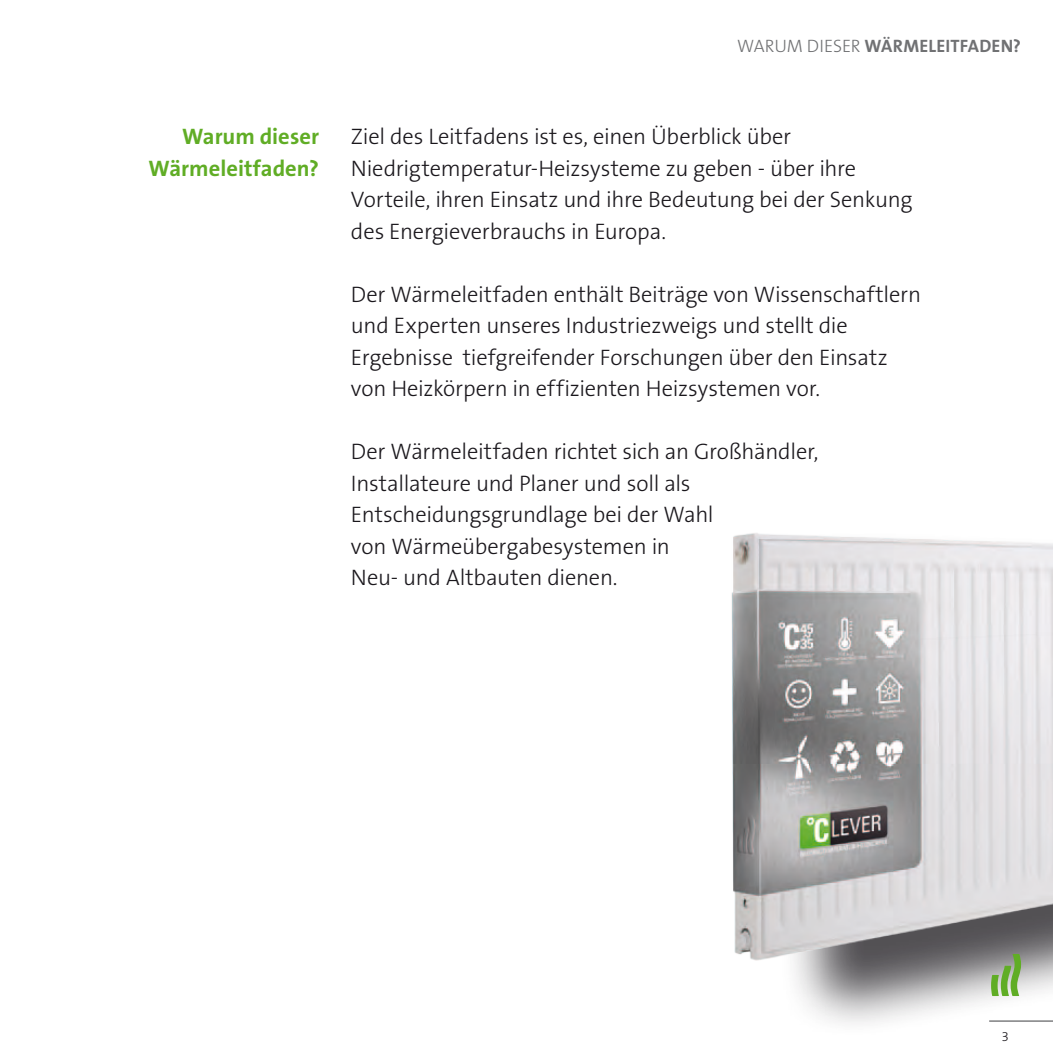
<style>
.page{position:relative;width:1053px;height:1053px;background:#fff}
.page>*{position:absolute;margin:0;border:0;box-sizing:border-box;transform-origin:0 0}
.t1{font:300 22.5px/31.5px "The Sans CE B3";letter-spacing:-.01em;color:#1a171c}
.t2{font:700 22.5px/31.5px "The Sans CE B7";color:#60ad25;text-align:right}
.t3{font:700 18px "The Sans B7";letter-spacing:.005em;color:#707173}
.t4{font:300 13.5px "The Sans CE B3";color:#1a171c}
.s1{font-family:"The Sans B3";font-weight:300}
</style>
<div class="page">
<img style="left:731px;top:533px;width:321px;height:491px">
<svg style="left:990px;top:953px;width:30px;height:42px"></svg>
<hr style="left:989px;top:1020px;width:63px;height:1px;background:#707173">
<p class="t2" style="left:148px;top:122px;width:172px">Warum dieser<br>Wärmeleitfaden?</p>
<p class="t3" style="left:737px;top:37px;width:285px"><span class="s1">WARUM DIESER</span> WÄRMELEITFADEN?</p>
<p class="t1" style="left:351px;top:122px;width:563px">Ziel des Leitfadens ist es, einen Überblick über Niedrigtemperatur-Heizsysteme zu geben - über ihre Vorteile, ihren Einsatz und ihre Bedeutung bei der Senkung des Energieverbrauchs in Europa.</p>
<p class="t1" style="left:351px;top:280px;width:571px">Der Wärmeleitfaden enthält Beiträge von Wissenschaftlern und Experten unseres Industriezweigs und stellt die Ergebnisse tiefgreifender Forschungen über den Einsatz von Heizkörpern in effizienten Heizsystemen vor.</p>
<p class="t1" style="left:351px;top:437px;width:469px">Der Wärmeleitfaden richtet sich an Großhändler, Installateure und Planer und soll als Entscheidungsgrundlage bei der Wahl<br>von Wärmeübergabesystemen in<br>Neu- und Altbauten dienen.</p>
<p class="t4" style="left:1001px;top:1029px;width:9px">3</p>
</div>
